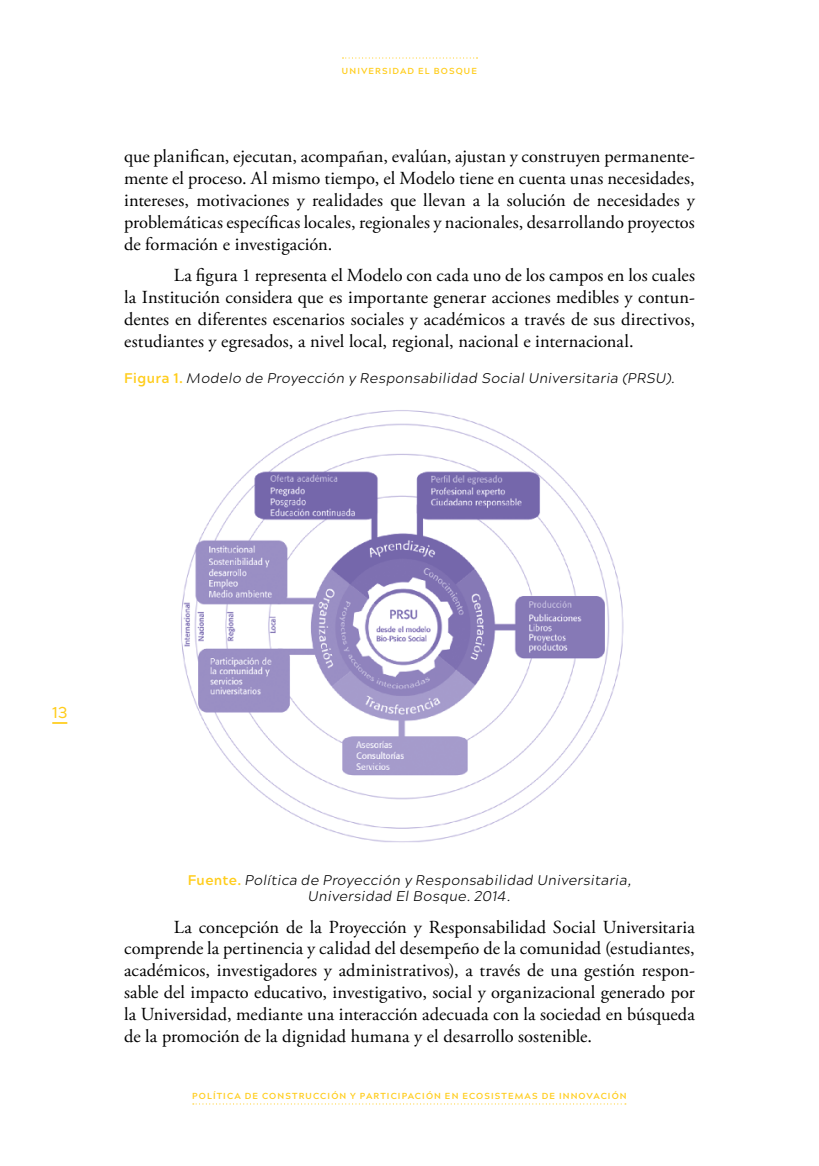
<style>
.page{position:relative;width:819px;height:1166px;background:#fff}
.page>*{position:absolute;margin:0;border:0;box-sizing:border-box;transform-origin:0 0}
.t1{font:18.38px/21.9px "Adobe Garamond Pro";letter-spacing:.005em;color:#000;text-align:justify}
.t2{font:500 15.75px "Acherus Grotesque";color:#ffcd1c}
.t3{font:italic 300 14px/15.8px "Acherus Grotesque";letter-spacing:.02em;color:#000;text-align:center}
.t4{font:700 8.75px "Acherus Grotesque";letter-spacing:.125em;color:#ffcd1c}
.s1{font-weight:700;font-style:normal;color:#ffcd1c}
</style>
<div class="page">
<svg style="left:52px;top:722px;width:15px;height:2px"></svg>
<svg style="left:342px;top:57px;width:135px;height:2px"></svg>
<svg style="left:193px;top:1103px;width:433px;height:1px"></svg>
<img style="left:181px;top:410px;width:443px;height:433px">
<p class="t4" style="left:342px;top:64px;width:137px">UNIVERSIDAD EL BOSQUE</p>
<p class="t1" style="left:124px;top:146px;width:572px">que planifican, ejecutan, acompañan, evalúan, ajustan y construyen permanente&shy;mente el proceso. Al mismo tiempo, el Modelo tiene en cuenta unas necesidades, intereses, motivaciones y realidades que llevan a la solución de necesidades y problemáticas específicas locales, regionales y nacionales, desarrollando proyectos de formación e investigación.</p>
<p class="t1" style="left:124px;top:265px;width:572px;text-indent:50px">La figura 1 representa el Modelo con cada uno de los campos en los cuales la Institución considera que es importante generar acciones medibles y contun&shy;dentes en diferentes escenarios sociales y académicos a través de sus directivos, estudiantes y egresados, a nivel local, regional, nacional e internacional.</p>
<p class="t3" style="left:124px;top:369px;width:552px"><span class="s1">Figura 1.</span> Modelo de Proyección y Responsabilidad Social Universitaria (PRSU).</p>
<p class="t2" style="left:52px;top:699px;width:17px">13</p>
<p class="t3" style="left:188px;top:871px;width:445px"><span class="s1">Fuente.</span> Política de Proyección y Responsabilidad Universitaria,<br>Universidad El Bosque. 2014.</p>
<p class="t1" style="left:124px;top:916px;width:572px;text-indent:50px">La concepción de la Proyección y Responsabilidad Social Universitaria comprende la pertinencia y calidad del desempeño de la comunidad (estudiantes, académicos, investigadores y administrativos), a través de una gestión respon&shy;sable del impacto educativo, investigativo, social y organizacional generado por la Universidad, mediante una interacción adecuada con la sociedad en búsqueda de la promoción de la dignidad humana y el desarrollo sostenible.</p>
<p class="t4" style="left:192px;top:1088px;width:436px">POLÍTICA DE CONSTRUCCIÓN Y PARTICIPACIÓN EN ECOSISTEMAS DE INNOVACIÓN</p>
</div>
